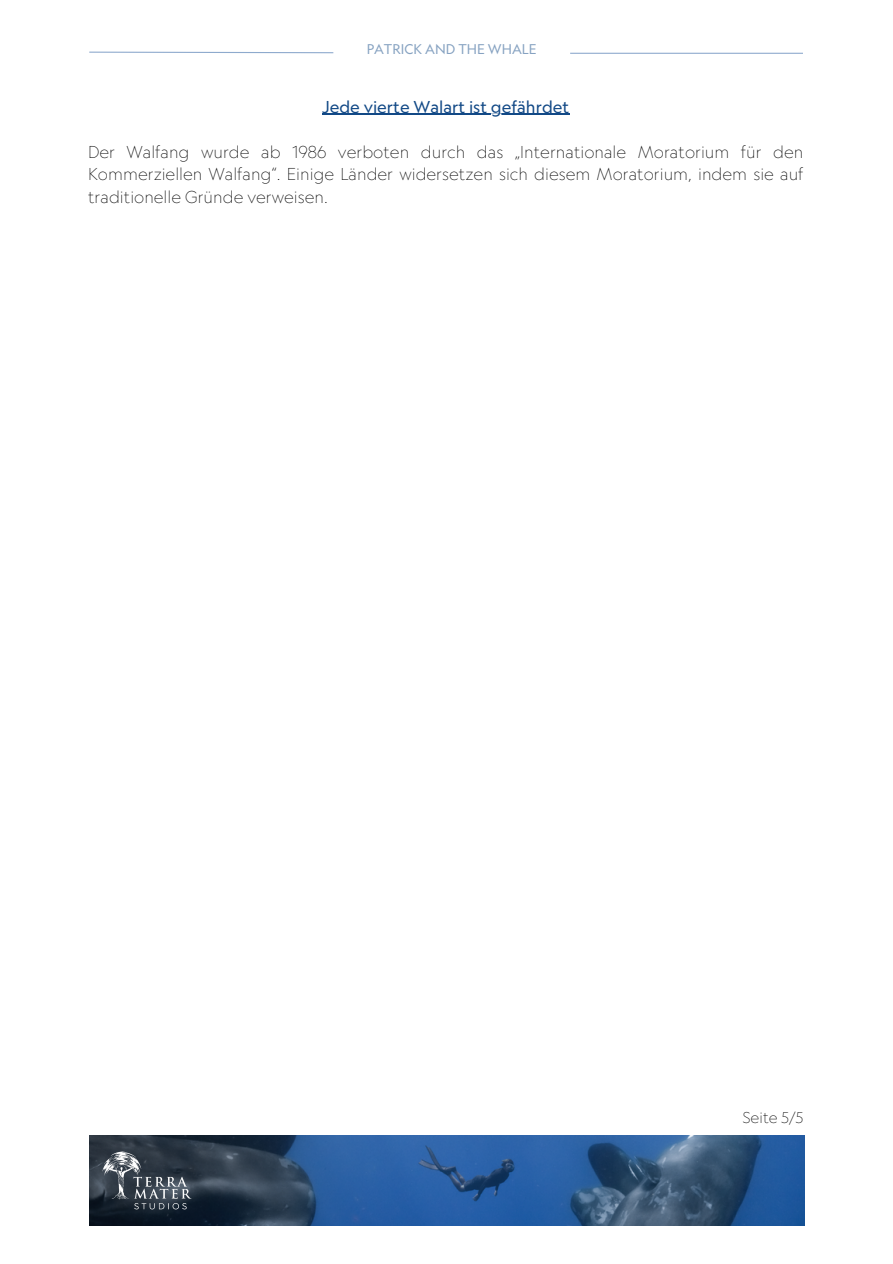
<style>
.page{position:relative;width:893px;height:1264px;background:#fff}
.page>*{position:absolute;margin:0;border:0;box-sizing:border-box;transform-origin:0 0}
.t1{font:100 16.5px/22.5px "Geograph";color:#000;text-align:justify}
.t2{font:16.5px "Geograph";color:#124986}
.t3{font:100 15px "Geograph";color:#000}
.t4{font:13.5px "Geograph";color:#124986}
</style>
<div class="page">
<img style="left:219px;top:1135px;width:585px;height:90px">
<img style="left:89px;top:1135px;width:130px;height:91px">
<hr style="left:322px;top:114px;width:247px;height:1px;background:#124986">
<svg style="left:89px;top:51px;width:245px;height:3px"></svg>
<hr style="left:570px;top:53px;width:232px;height:1px;background:#23599e">
<p class="t4" style="left:366px;top:40px;width:171px">PATRICK AND THE WHALE</p>
<p class="t2" style="left:322px;top:96px;width:249px">Jede vierte Walart ist gefährdet</p>
<p class="t1" style="left:88px;top:140px;width:716px">Der Walfang wurde ab 1986 verboten durch das „Internationale Moratorium für den Kommerziellen Walfang“. Einige Länder widersetzen sich diesem Moratorium, indem sie auf traditionelle Gründe verweisen.</p>
<p class="t3" style="left:742px;top:1107px;width:62px">Seite 5/5</p>
</div>
